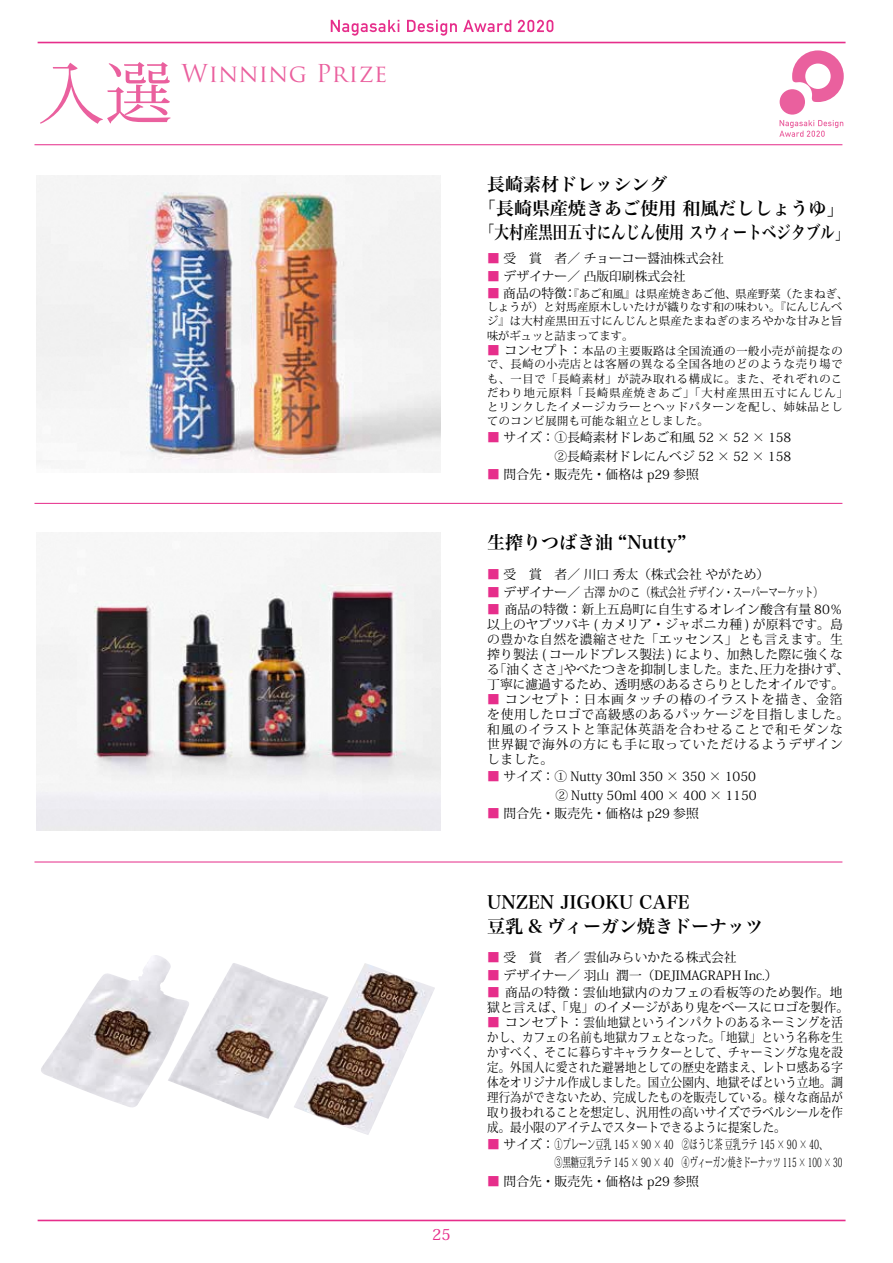
<style>
.page{position:relative;width:893px;height:1263px;background:#fff}
.page>*{position:absolute;margin:0;border:0;box-sizing:border-box;transform-origin:0 0}
.t1{font:67.5px "Koz Min Pro";color:#ea609e}
.t2{font:24px "Trajan Pro";letter-spacing:.015em;color:#ea609e}
.t3{font:18px/24px "Hira Min Pro W6";color:#000}
.t4{font:500 15px "Koz Min Pro";color:#e62e8b}
.t5{font:12.75px/15px "Koz Min Pr 6 N";color:#000}
.t6{font:12.75px/15px "Koz Min Pr 6 N";letter-spacing:.075em;color:#000}
.t7{font:11.25px/14.1px "Koz Min Pr 6 N";letter-spacing:.055em;color:#000}
.t8{font:11.25px/14px "Koz Min Pr 6 N";letter-spacing:.005em;color:#000}
.s1{color:#e62e8b}
.s2{font-size:12.75px;color:#e62e8b}
.s3{font-size:12.75px}
</style>
<div class="page">
<hr style="left:38px;top:1220px;width:807px;height:1px;background:#e62e8b">
<hr style="left:38px;top:42px;width:807px;height:1px;background:#e62e8b">
<div style="left:780px;top:89px;width:25px;height:26px;background:#ea609e;border-radius:50%"></div>
<svg style="left:792px;top:50px;width:52px;height:52px"></svg>
<svg style="left:779px;top:120px;width:64px;height:17px"></svg>
<hr style="left:34px;top:144px;width:808px;height:1px;background:#e62e8b">
<hr style="left:34px;top:503px;width:808px;height:1px;background:#e62e8b">
<hr style="left:34px;top:861px;width:808px;height:1px;background:#e62e8b">
<svg style="left:331px;top:20px;width:68px;height:16px"></svg>
<svg style="left:407px;top:20px;width:50px;height:16px"></svg>
<svg style="left:463px;top:20px;width:48px;height:12px"></svg>
<svg style="left:518px;top:20px;width:35px;height:12px"></svg>
<img style="left:36px;top:533px;width:404px;height:298px">
<img style="left:36px;top:175px;width:404px;height:298px">
<img style="left:41px;top:955px;width:394px;height:180px">
<h1 class="t1" style="left:37px;top:46px;width:136px">入選</h1>
<h2 class="t2" style="left:182px;top:58px;width:207px">Winning Prize</h2>
<p class="t4" style="left:432px;top:1224px;width:20px">25</p>
<h3 class="t3" style="left:478px;top:171px;width:373px;text-indent:9px">長崎素材ドレッシング<br>「長崎県産焼きあご使用 和風だししょうゆ」「大村産黒田五寸にんじん使用 スウィートベジタブル」</h3>
<p class="t5" style="left:487px;top:251px;width:238px"><span class="s1">■</span> 受　賞　者／ チョーコー醤油株式会社</p>
<p class="t5" style="left:487px;top:269px;width:200px"><span class="s1">■</span> デザイナー／ 凸版印刷株式会社</p>
<p class="t8" style="left:487px;top:287px;width:363px"><span class="s2">■</span> <span class="s3">商品の特徴：</span>『あご和風』は県産焼きあご他、県産野菜（たまねぎ、しょうが）と対馬産原木しいたけが織りなす和の味わい。『にんじんベジ』は大村産黒田五寸にんじんと県産たまねぎのまろやかな甘みと旨味がギュッと詰まってます。</p>
<p class="t7" style="left:487px;top:344px;width:363px"><span class="s2">■</span> <span class="s3">コンセプト：</span>本品の主要販路は全国流通の一般小売が前提なので、長崎の小売店とは客層の異なる全国各地のどのような売り場でも、一目で「長崎素材」が読み取れる構成に。また、それぞれのこだわり地元原料「長崎県産焼きあご」「大村産黒田五寸にんじん」とリンクしたイメージカラーとヘッドパターンを配し、姉妹品としてのコンビ展開も可能な組立としました。</p>
<p class="t5" style="left:487px;top:428px;width:306px;line-height:18.5px;text-align:right"><span class="s1">■</span> サイズ：①長崎素材ドレあご和風 52 × 52 × 158<br>②長崎素材ドレにんベジ 52 × 52 × 158</p>
<p class="t5" style="left:487px;top:467px;width:213px"><span class="s1">■</span> 問合先・販売先・価格は p29 参照</p>
<h3 class="t3" style="left:487px;top:529px;width:201px">生搾りつばき油 “Nutty”</h3>
<p class="t5" style="left:487px;top:567px;width:283px"><span class="s1">■</span> 受　賞　者／ 川口 秀太（株式会社 やがため）</p>
<p class="t5" style="left:487px;top:585px;width:337px"><span class="s1">■</span> デザイナー／ 古澤 かのこ（株式会社 デザイン・スーパーマーケット）</p>
<p class="t5" style="left:487px;top:602px;width:363px"><span class="s1">■</span> 商品の特徴：新上五島町に自生するオレイン酸含有量 80％以上のヤブツバキ ( カメリア・ジャポニカ種 ) が原料です。島の豊かな自然を濃縮させた「エッセンス」とも言えます。生搾り製法 ( コールドプレス製法 ) により、加熱した際に強くなる「油くささ」やべたつきを抑制しました。また、圧力を掛けず、丁寧に濾過するため、透明感のあるさらりとしたオイルです。</p>
<p class="t6" style="left:487px;top:692px;width:363px"><span class="s1">■</span> コンセプト：日本画タッチの椿のイラストを描き、金箔を使用したロゴで高級感のあるパッケージを目指しました。和風のイラストと筆記体英語を合わせることで和モダンな世界観で海外の方にも手に取っていただけるようデザインしました。</p>
<p class="t5" style="left:487px;top:768px;width:271px;line-height:18.5px;text-align:right"><span class="s1">■</span> サイズ：① Nutty 30ml 350 × 350 × 1050<br>② Nutty 50ml 400 × 400 × 1150</p>
<p class="t5" style="left:487px;top:806px;width:213px"><span class="s1">■</span> 問合先・販売先・価格は p29 参照</p>
<h3 class="t3" style="left:487px;top:889px;width:277px">UNZEN JIGOKU CAFE<br>豆乳 &amp; ヴィーガン焼きドーナッツ</h3>
<p class="t5" style="left:487px;top:950px;width:251px"><span class="s1">■</span> 受　賞　者／ 雲仙みらいかたる株式会社</p>
<p class="t5" style="left:487px;top:968px;width:292px"><span class="s1">■</span> デザイナー／ 羽山 潤一（DEJIMAGRAPH Inc.）</p>
<p class="t5" style="left:487px;top:985px;width:363px"><span class="s1">■</span> 商品の特徴：雲仙地獄内のカフェの看板等のため製作。地獄と言えば、「鬼」のイメージがあり鬼をベースにロゴを製作。</p>
<p class="t5" style="left:487px;top:1015px;width:357px;text-align:justify"><span class="s1">■</span> コンセプト：雲仙地獄というインパクトのあるネーミングを活かし、カフェの名前も地獄カフェとなった。「地獄」という名称を生かすべく、そこに暮らすキャラクターとして、チャーミングな鬼を設定。外国人に愛された避暑地としての歴史を踏まえ、レトロ感ある字体をオリジナル作成しました。国立公園内、地獄そばという立地。調理行為ができないため、完成したものを販売している。様々な商品が取り扱われることを想定し、汎用性の高いサイズでラベルシールを作成。最小限のアイテムでスタートできるように提案した。</p>
<p class="t5" style="left:554px;top:1135px;width:289px;line-height:18.5px;text-indent:-67px"><span class="s1">■</span> サイズ：①プレーン豆乳 145 × 90 × 40　②ほうじ茶 豆乳ラテ 145 × 90 × 40、　<br>③黒糖豆乳ラテ 145 × 90 × 40　④ヴィーガン焼きドーナッツ 115 × 100 × 30</p>
<p class="t5" style="left:487px;top:1174px;width:213px"><span class="s1">■</span> 問合先・販売先・価格は p29 参照</p>
</div>
